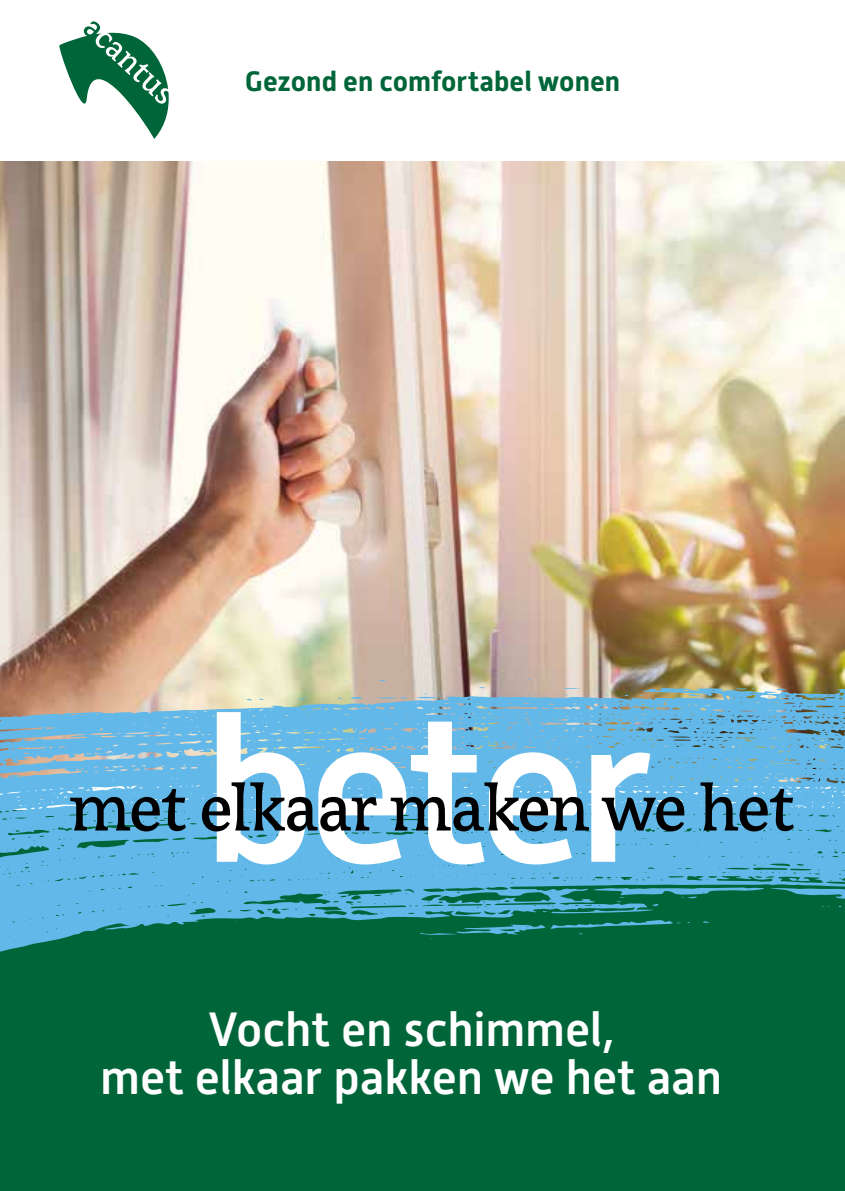
<style>
.page{position:relative;width:845px;height:1191px;background:#fff}
.page>*{position:absolute;margin:0;border:0;box-sizing:border-box;transform-origin:0 0}
.t1{font:500 206.2px "Alwyn New";letter-spacing:-.04em;color:#fff}
.t2{font:72.8px "Avance Pro";letter-spacing:-.02em;color:#000}
.t3{font:500 48px/48px "Alwyn New";letter-spacing:-.005em;color:#fff;text-align:center}
.t4{font:700 28px "Alwyn New";color:#006639}
</style>
<div class="page">
<div style="left:0;top:811px;width:845px;height:380px;background:#006639"></div>
<img style="left:0;top:161px;width:845px;height:527px">
<svg style="left:0;top:688px;width:845px;height:264px;background:#5cacc8"></svg>
<svg style="left:351px;top:696px;width:12px;height:3px"></svg>
<svg style="left:776px;top:688px;width:11px;height:3px"></svg>
<svg style="left:687px;top:693px;width:12px;height:3px"></svg>
<svg style="left:297px;top:698px;width:10px;height:2px"></svg>
<svg style="left:378px;top:679px;width:8px;height:2px"></svg>
<svg style="left:735px;top:688px;width:20px;height:2px"></svg>
<svg style="left:564px;top:688px;width:17px;height:7px"></svg>
<svg style="left:369px;top:696px;width:41px;height:3px"></svg>
<svg style="left:259px;top:698px;width:9px;height:3px"></svg>
<svg style="left:594px;top:887px;width:169px;height:19px"></svg>
<svg style="left:698px;top:921px;width:11px;height:2px"></svg>
<svg style="left:420px;top:919px;width:260px;height:20px"></svg>
<svg style="left:416px;top:693px;width:26px;height:5px"></svg>
<svg style="left:789px;top:878px;width:8px;height:3px"></svg>
<svg style="left:59px;top:21px;width:110px;height:118px"></svg>
<p class="t4" style="left:245px;top:65px;width:376px">Gezond en comfortabel wonen</p>
<h1 class="t1" style="left:202px;top:673px;width:453px">beter</h1>
<h2 class="t2" style="left:69px;top:768px;width:727px">met elkaar maken we het</h2>
<p class="t3" style="left:100px;top:1006px;width:623px">Vocht en schimmel,<br>met elkaar pakken we het aan</p>
</div>
